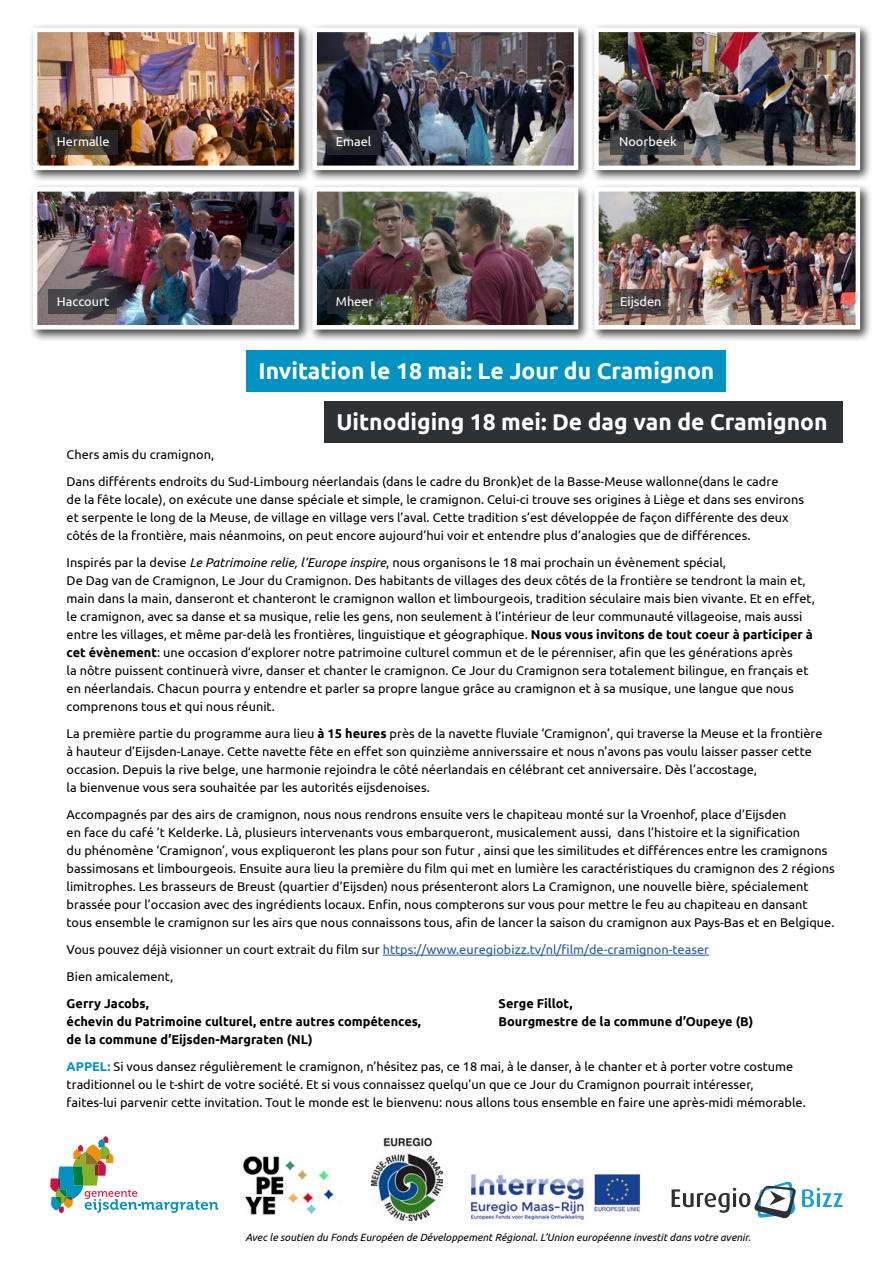
<style>
.page{position:relative;width:893px;height:1263px;background:#fff}
.page>*{position:absolute;margin:0;border:0;box-sizing:border-box;transform-origin:0 0}
.t1{font:700 22.8px "Ubuntu";color:#fff}
.t2{font:12.75px/18px "Ubuntu";color:#000}
.t3{font:700 12.75px "Ubuntu";color:#000}
.t4{font:12.75px "Ubuntu";color:#fff}
.t5{font:italic 10.5px "Ubuntu";color:#000}
.s1{font-style:italic}
.s2{font-weight:700}
.s3{color:#275b9b}
.s4{font-weight:700;color:#0092c1}
</style>
<div class="page">
<hr style="left:383px;top:955px;width:326px;height:1px;background:#275b9b">
<div style="left:308px;top:183px;width:283px;height:159px;background:#000;opacity:.75"></div>
<img style="left:317px;top:192px;width:256px;height:133px">
<div style="left:312px;top:187px;width:266px;height:143px;border:4px solid #fff"></div>
<div style="left:28px;top:183px;width:283px;height:159px;background:#000;opacity:.75"></div>
<img style="left:38px;top:192px;width:256px;height:133px">
<div style="left:33px;top:187px;width:266px;height:143px;border:4px solid #fff"></div>
<div style="left:590px;top:183px;width:282px;height:159px;background:#000;opacity:.75"></div>
<img style="left:599px;top:192px;width:256px;height:133px">
<div style="left:594px;top:187px;width:266px;height:143px;border:4px solid #fff"></div>
<div style="left:247px;top:351px;width:479px;height:41px;background:#0092c1"></div>
<div style="left:324px;top:402px;width:519px;height:41px;background:#2d3237"></div>
<div style="left:308px;top:23px;width:283px;height:160px;background:#000;opacity:.75"></div>
<img style="left:317px;top:33px;width:256px;height:132px">
<div style="left:312px;top:28px;width:266px;height:142px;border:4px solid #fff"></div>
<div style="left:28px;top:23px;width:283px;height:160px;background:#000;opacity:.75"></div>
<img style="left:38px;top:33px;width:256px;height:132px">
<div style="left:33px;top:28px;width:266px;height:142px;border:4px solid #fff"></div>
<div style="left:590px;top:23px;width:282px;height:160px;background:#000;opacity:.75"></div>
<img style="left:599px;top:33px;width:256px;height:132px">
<div style="left:594px;top:28px;width:266px;height:142px;border:4px solid #fff"></div>
<svg style="left:327px;top:130px;width:54px;height:24px"></svg>
<svg style="left:611px;top:130px;width:73px;height:24px;background:#36383c"></svg>
<svg style="left:327px;top:290px;width:54px;height:24px"></svg>
<svg style="left:48px;top:130px;width:70px;height:24px;background:#3d352d"></svg>
<svg style="left:48px;top:290px;width:69px;height:24px;background:#414145"></svg>
<svg style="left:612px;top:290px;width:56px;height:24px"></svg>
<svg style="left:50px;top:1136px;width:168px;height:77px"></svg>
<svg style="left:802px;top:1188px;width:41px;height:19px"></svg>
<svg style="left:672px;top:1182px;width:124px;height:36px"></svg>
<img style="left:242px;top:1156px;width:99px;height:60px">
<img style="left:468px;top:1171px;width:174px;height:49px">
<img style="left:371px;top:1138px;width:71px;height:83px">
<p class="t4" style="left:57px;top:134px;width:54px">Hermalle</p>
<p class="t4" style="left:336px;top:134px;width:37px">Emael</p>
<p class="t4" style="left:619px;top:134px;width:59px">Noorbeek</p>
<p class="t4" style="left:57px;top:294px;width:54px">Haccourt</p>
<p class="t4" style="left:620px;top:294px;width:43px">Eijsden</p>
<p class="t4" style="left:336px;top:294px;width:39px">Mheer</p>
<h1 class="t1" style="left:258px;top:357px;width:457px">Invitation le 18 mai: Le Jour du Cramignon</h1>
<h1 class="t1" style="left:336px;top:408px;width:493px">Uitnodiging 18 mei: De dag van de Cramignon</h1>
<p class="t2" style="left:67px;top:440px;width:713px;line-height:27px">Chers amis du cramignon,<br>Dans différents endroits du Sud-Limbourg néerlandais (dans le cadre du Bronk)et de la Basse-Meuse wallonne(dans le cadre</p>
<p class="t2" style="left:67px;top:490px;width:739px">de la fête locale), on exécute une danse spéciale et simple, le cramignon. Celui-ci trouve ses origines à Liège et dans ses environs et serpente le long de la Meuse, de village en village vers l’aval. Cette tradition s’est développée de façon différente des deux côtés de la frontière, mais néanmoins, on peut encore aujourd’hui voir et entendre plus d’analogies que de différences.</p>
<p class="t2" style="left:67px;top:553px;width:750px">Inspirés par la devise <span class="s1">Le Patrimoine relie, l’Europe inspire</span>, nous organisons le 18 mai prochain un évènement spécial,<br>De Dag van de Cramignon, Le Jour du Cramignon. Des habitants de villages des deux côtés de la frontière se tendront la main et, main dans la main, danseront et chanteront le cramignon wallon et limbourgeois, tradition séculaire mais bien vivante. Et en effet, le cramignon, avec sa danse et sa musique, relie les gens, non seulement à l’intérieur de leur communauté villageoise, mais aussi entre les villages, et même par-delà les frontières, linguistique et géographique. <span class="s2">Nous vous invitons de tout coeur à participer à cet évènement</span>: une occasion d’explorer notre patrimoine culturel commun et de le pérenniser, afin que les générations après<br>la nôtre puissent continuerà vivre, danser et chanter le cramignon. Ce Jour du Cramignon sera totalement bilingue, en français et en néerlandais. Chacun pourra y entendre et parler sa propre langue grâce au cramignon et à sa musique, une langue que nous comprenons tous et qui nous réunit.</p>
<p class="t2" style="left:67px;top:724px;width:757px">La première partie du programme aura lieu <span class="s2">à 15 heures</span> près de la navette fluviale ‘Cramignon’, qui traverse la Meuse et la frontière à hauteur d’Eijsden-Lanaye. Cette navette fête en effet son quinzième anniverssaire et nous n’avons pas voulu laisser passer cette occasion. Depuis la rive belge, une harmonie rejoindra le côté néerlandais en célébrant cet anniversaire. Dès l’accostage,<br>la bienvenue vous sera souhaitée par les autorités eijsdenoises.</p>
<p class="t2" style="left:67px;top:805px;width:770px">Accompagnés par des airs de cramignon, nous nous rendrons ensuite vers le chapiteau monté sur la Vroenhof, place d’Eijsden<br>en face du café ’t Kelderke. Là, plusieurs intervenants vous embarqueront, musicalement aussi, dans l’histoire et la signification<br>du phénomène ‘Cramignon’, vous expliqueront les plans pour son futur , ainsi que les similitudes et différences entre les cramignons bassimosans et limbourgeois. Ensuite aura lieu la première du film qui met en lumière les caractéristiques du cramignon des 2 régions limitrophes. Les brasseurs de Breust (quartier d’Eijsden) nous présenteront alors La Cramignon, une nouvelle bière, spécialement brassée pour l’occasion avec des ingrédients locaux. Enfin, nous compterons sur vous pour mettre le feu au chapiteau en dansant tous ensemble le cramignon sur les airs que nous connaissons tous, afin de lancer la saison du cramignon aux Pays-Bas et en Belgique.</p>
<p class="t2" style="left:67px;top:935px;width:644px;line-height:27px">Vous pouvez déjà visionner un court extrait du film sur <span class="s3">https://www.euregiobizz.tv/nl/film/de-cramignon-teaser<br></span>Bien amicalement,</p>
<p class="t3" style="left:67px;top:995px;width:84px">Gerry Jacobs,</p>
<p class="t3" style="left:499px;top:995px;width:76px">Serge Fillot,</p>
<p class="t3" style="left:67px;top:1013px;width:356px">échevin du Patrimoine culturel, entre autres compétences,</p>
<p class="t3" style="left:499px;top:1013px;width:256px">Bourgmestre de la commune d’Oupeye (B)</p>
<p class="t2" style="left:67px;top:1025px;width:728px;line-height:27px"><span class="s2">de la commune d’Eijsden-Margraten (NL)<br></span><span class="s4">APPEL:</span> Si vous dansez régulièrement le cramignon, n’hésitez pas, ce 18 mai, à le danser, à le chanter et à porter votre costume</p>
<p class="t2" style="left:67px;top:1075px;width:741px">traditionnel ou le t-shirt de votre société. Et si vous connaissez quelqu’un que ce Jour du Cramignon pourrait intéresser, faites-lui parvenir cette invitation. Tout le monde est le bienvenu: nous allons tous ensemble en faire une après-midi mémorable.</p>
<p class="t5" style="left:246px;top:1231px;width:507px">Avec le soutien du Fonds Européen de Développement Régional. L’Union européenne investit dans votre avenir.</p>
</div>
